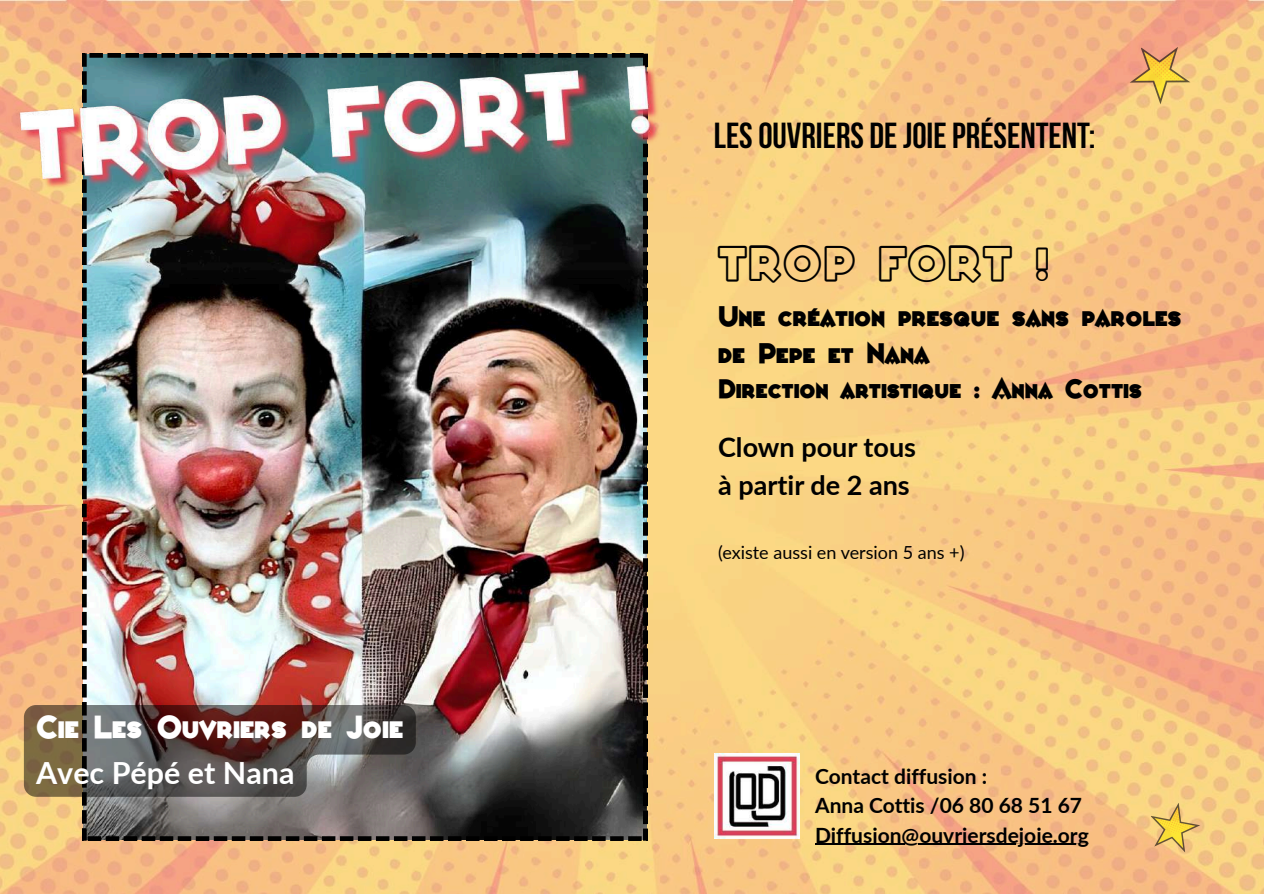
<style>
.page{position:relative;width:1264px;height:894px;background:#fff}
.page>*{position:absolute;margin:0;border:0;box-sizing:border-box;transform-origin:0 0}
.t1{font:48px "Varietee Casino";color:#000}
.t2{font:700 36px "Bebas Neue";color:#000}
.t3{font:30.45px "Varietee Conferencier";color:#fff}
.t4{font:700 30.45px "Lato";color:#fff}
.t5{font:27px/37.2px "Varietee Conferencier";color:#000}
.t6{font:700 27px/37.2px "Lato";color:#000}
.t7{font:25.5px "Varietee Conferencier";color:#000}
.t8{font:700 21px/29.2px "Lato";color:#000}
.t9{font:18px "Lato";color:#000}
</style>
<div class="page">
<img style="left:0;top:0;width:1263px;height:893px">
<img style="left:82px;top:210px;width:565px;height:630px">
<img style="left:714px;top:753px;width:86px;height:85px">
<img style="left:17px;top:46px;width:682px;height:164px">
<svg style="left:24px;top:704px;width:392px;height:92px"></svg>
<hr style="left:815px;top:843px;width:273px;height:1px;background:#000">
<svg style="left:1144px;top:797px;width:60px;height:62px"></svg>
<svg style="left:1116px;top:30px;width:88px;height:88px"></svg>
<h3 class="t3" style="left:36px;top:710px;width:369px">Cie Les Ouvriers de Joie</h3>
<h3 class="t4" style="left:36px;top:753px;width:260px">Avec Pépé et Nana</h3>
<h2 class="t2" style="left:713px;top:121px;width:383px">LES OUVRIERS DE JOIE PRÉSENTENT:</h2>
<h1 class="t1" style="left:718px;top:237px;width:333px">TROP FORT !</h1>
<p class="t5" style="left:718px;top:299px;width:465px">Une création presque sans paroles de Pepe et Nana</p>
<p class="t7" style="left:718px;top:374px;width:425px">Direction artistique : Anna Cottis</p>
<p class="t6" style="left:718px;top:428px;width:199px">Clown pour tous à partir de 2 ans</p>
<p class="t9" style="left:718px;top:541px;width:248px">(existe aussi en version 5 ans +)</p>
<p class="t8" style="left:815px;top:761px;width:275px">Contact diffusion :<br>Anna Cottis /06 80 68 51 67<br>Diffusion@ouvriersdejoie.org</p>
</div>
